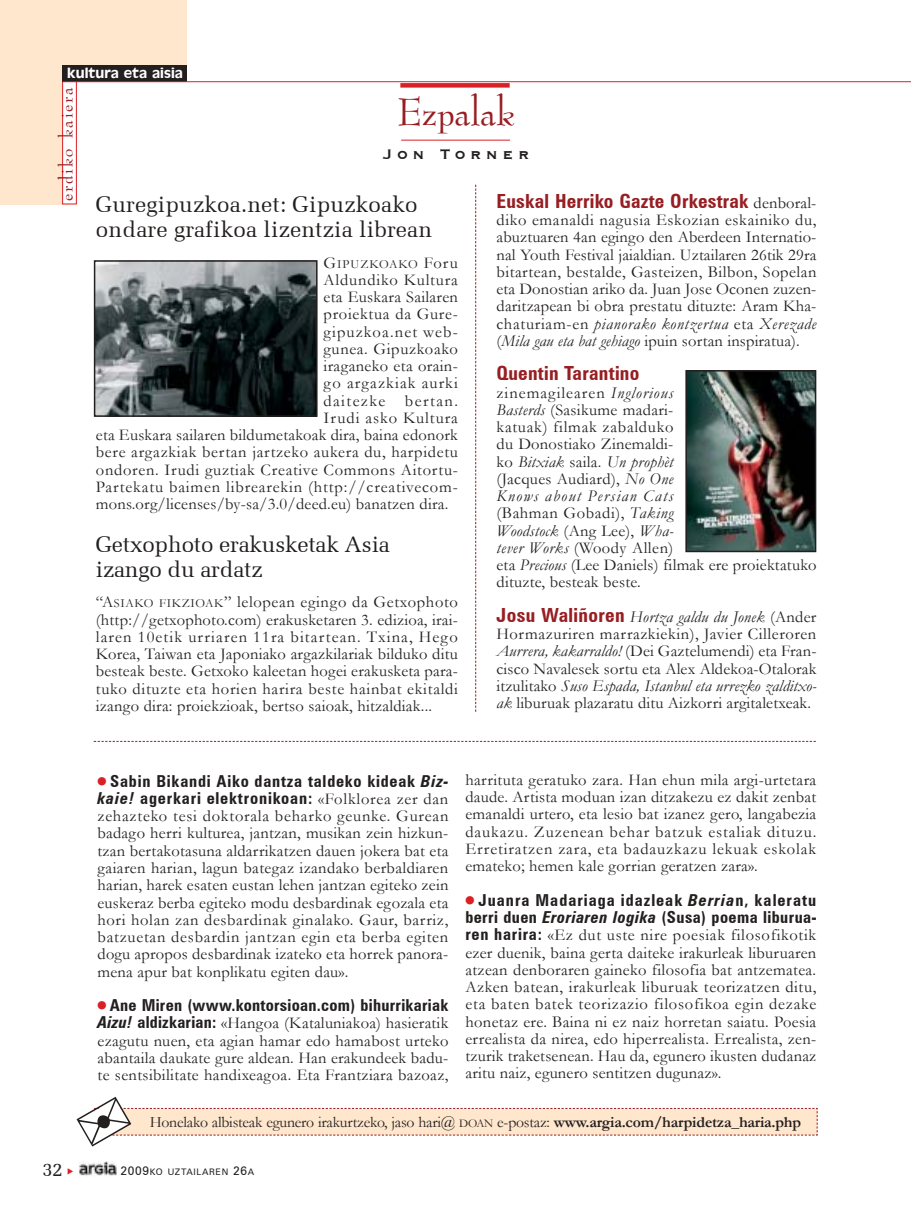
<style>
.page{position:relative;width:911px;height:1229px;background:#fff}
.page>*{position:absolute;margin:0;border:0;box-sizing:border-box;transform-origin:0 0}
.t1{font:45px "Bernadette";color:#971e22}
.t2{font:22.5px/25.5px "Memoir";color:#231f1f}
.t3{font:21px "Bernadette";letter-spacing:.09em;color:#971e22}
.t4{font:700 19.5px "Zurich Cn BT";letter-spacing:.01em;color:#971e22}
.t5{font:19.5px "Memoir";color:#231f1f}
.t6{font:18px "Copprpl Goth Bd BT";letter-spacing:.255em;color:#231f1f}
.t7{font:16.5px/17.2px "Garamond";letter-spacing:.015em;color:#231f1f;text-align:justify}
.t8{font:700 16.5px/17.2px "Zurich Cn BT";letter-spacing:.05em;color:#231f1f;text-align:right}
.t9{font:16.5px "Garamond";letter-spacing:.04em;color:#231f1f}
.t10{font:16.5px "Garamond";letter-spacing:.045em;color:#231f1f}
.t11{font:16.5px "Garamond";letter-spacing:.055em;color:#231f1f}
.t12{font:700 16.5px "Zurich Cn BT";letter-spacing:.015em;color:#231f1f}
.t13{font:16.5px "Garamond";letter-spacing:.07em;color:#231f1f}
.t14{font:16.5px "Garamond";letter-spacing:.05em;color:#231f1f}
.t15{font:16.5px "Garamond";letter-spacing:.06em;color:#231f1f}
.t16{font:16.5px "Garamond";letter-spacing:.085em;color:#231f1f}
.t17{font:15.75px "Garamond";letter-spacing:-.015em;color:#231f1f}
.t18{font:15px "Antique Olive";letter-spacing:.005em;color:#fff}
.t19{font:12.3px "Garamond";letter-spacing:.08em;color:#231f1f}
.t20{font:9px "Zurich BT";letter-spacing:.075em;color:#231f1f}
.s1{font-size:16.5px}
.s2{font-size:12.3px}
.s3{font-family:"Garamond";font-weight:400;font-size:16.5px;color:#231f1f}
.s4{font-style:italic}
.s5{font-family:"Zurich Cn BT";font-weight:700;font-size:19.5px;color:#971e22}
.s6{font-family:"Garamond";font-weight:400}
.s7{font-family:"Zurich Cn BT";font-weight:700;font-style:italic}
.s8{font-family:"Zurich Cn BT";font-weight:700}
.s9{font-size:11.85px}
.s10{font-weight:700}
.s11{font-size:12px}
</style>
<div class="page">
<div style="left:8px;top:0;width:178px;height:67px;background:#ffe7ce"></div>
<div style="left:0;top:0;width:69px;height:204px;background:#ffe7ce"></div>
<div style="left:63px;top:81px;width:13px;height:123px;background:#fff"></div>
<div style="left:62px;top:81px;width:15px;height:123px;border:1px solid #da2027"></div>
<div style="left:62px;top:65px;width:124px;height:17px;background:#231f1f"></div>
<hr style="left:63px;top:81px;width:847px;height:1px;background:#da2027">
<div style="left:400px;top:83px;width:109px;height:5px;background:#da2027"></div>
<img style="left:79px;top:1161px;width:37px;height:15px">
<svg style="left:475px;top:185px;width:1px;height:527px"></svg>
<hr style="left:401px;top:140px;width:109px;height:1px;background:#da2027">
<svg style="left:77px;top:1096px;width:740px;height:50px"></svg>
<svg style="left:94px;top:741px;width:721px;height:1px"></svg>
<img style="left:97px;top:263px;width:217px;height:151px">
<div style="left:94px;top:260px;width:223px;height:157px;border:2px solid #231f1f"></div>
<img style="left:688px;top:373px;width:125px;height:176px">
<div style="left:685px;top:370px;width:131px;height:182px;border:2px solid #231f1f"></div>
<p class="t18" style="left:67px;top:67px;width:117px">kultura eta aisia</p>
<p class="t3" style="left:56px;top:201px;width:116px;rotate:-90deg">erdiko kaiera</p>
<h1 class="t1" style="left:397px;top:90px;width:119px">Ezpalak</h1>
<p class="t6" style="left:382px;top:144px;width:148px">Jon Torner</p>
<h2 class="t2" style="left:96px;top:192px;width:338px">Guregipuzkoa.net: Gipuzkoako ondare grafikoa lizentzia librean</h2>
<p class="t19" style="left:323px;top:257px;width:136px"><span class="s1">G</span>IPUZKOAKO <span class="s1">Foru</span></p>
<p class="t14" style="left:323px;top:270px;width:136px">Aldundiko Kultura</p>
<p class="t7" style="left:323px;top:288px;width:136px">eta Euskara Sailaren</p>
<p class="t10" style="left:323px;top:305px;width:136px">proiektua da Gure-</p>
<p class="t13" style="left:323px;top:322px;width:136px">gipuzkoa.net web-</p>
<p class="t9" style="left:323px;top:339px;width:136px">gunea. Gipuzkoako</p>
<p class="t7" style="left:323px;top:357px;width:136px">iraganeko eta orain-</p>
<p class="t13" style="left:323px;top:374px;width:136px">go argazkiak aurki</p>
<p class="t16" style="left:323px;top:391px;width:136px">daitezke bertan.</p>
<p class="t15" style="left:323px;top:408px;width:136px">Irudi asko Kultura</p>
<p class="t7" style="left:96px;top:426px;width:363px">eta Euskara sailaren bildumetakoak dira, baina edonork</p>
<p class="t9" style="left:96px;top:443px;width:363px">bere argazkiak bertan jartzeko aukera du, harpidetu</p>
<p class="t10" style="left:96px;top:460px;width:363px">ondoren. Irudi guztiak Creative Commons Aitortu-</p>
<p class="t11" style="left:96px;top:477px;width:363px">Partekatu baimen librearekin (http://creativecom-</p>
<p class="t7" style="left:96px;top:495px;width:354px">mons.org/licenses/by-sa/3.0/deed.eu) banatzen dira.</p>
<h2 class="t2" style="left:96px;top:532px;width:296px">Getxophoto erakusketak Asia izango du ardatz</h2>
<p class="t7" style="left:96px;top:594px;width:363px">ìA<span class="s2">SIAKO FIKZIOAK</span>î lelopean egingo da Getxophoto (http://getxophoto.com) erakusketaren 3. edizioa, irai&shy;laren 10etik urriaren 11ra bitartean. Txina, Hego Korea, Taiwan eta Japoniako argazkilariak bilduko ditu besteak beste. Getxoko kaleetan hogei erakusketa para&shy;tuko dituzte eta horien harira beste hainbat ekitaldi izango dira: proiekzioak, bertso saioak, hitzaldiak...</p>
<p class="t4" style="left:496px;top:189px;width:321px">Euskal Herriko Gazte Orkestrak <span class="s3">denboral-</span></p>
<p class="t7" style="left:496px;top:211px;width:321px">diko emanaldi nagusia Eskozian eskainiko du, abuztuaren 4an egingo den Aberdeen Internatio&shy;nal Youth Festival jaialdian. Uztailaren 26tik 29ra bitartean, bestalde, Gasteizen, Bilbon, Sopelan eta Donostian ariko da. Juan Jose Oconen zuzen&shy;daritzapean bi obra prestatu dituzte: Aram Kha&shy;chaturiam-en <span class="s4">pianorako kontzertua</span> eta <span class="s4">Xerezade </span>(<span class="s4">Mila gau eta bat gehiago</span> ipuin sortan inspiratua).</p>
<p class="t4" style="left:496px;top:361px;width:144px">Quentin Tarantino</p>
<p class="t7" style="left:496px;top:384px;width:321px;text-align:left">zinemagilearen <span class="s4">Inglorious<br>Basterds</span> (Sasikume madari-<br>katuak) filmak zabalduko<br>du Donostiako Zinemaldi-<br>ko <span class="s4">Bitxiak</span> saila. <span class="s4">Un prophËt<br></span>(Jacques Audiard), <span class="s4">No One<br>Knows about Persian Cats<br></span>(Bahman Gobadi), <span class="s4">Taking<br>Woodstock</span> (Ang Lee), <span class="s4">Wha-<br>tever Works</span> (Woody Allen)<br>eta <span class="s4">Precious</span> (Lee Daniels) filmak ere proiektatuko dituzte, besteak beste.</p>
<p class="t7" style="left:496px;top:608px;width:321px"><span class="s5">Josu WaliÒoren</span> <span class="s4">Hortza galdu du Jonek</span> (Ander Hormazuriren marrazkiekin), Javier Cilleroren <span class="s4">Aurrera, kakarraldo!</span> (Dei Gaztelumendi) eta Fran&shy;cisco Navalesek sortu eta Alex Aldekoa-Otalorak itzulitako <span class="s4">Suso Espada, Istanbul eta urrezko zalditxo&shy;ak</span> liburuak plazaratu ditu Aizkorri argitaletxeak.</p>
<p class="t5" style="left:42px;top:1158px;width:22px">32</p>
<p class="t8" style="left:97px;top:772px;width:352px">Sabin Bikandi Aiko dantza taldeko kideak <span class="s4">Biz&shy;kaie!</span> agerkari elektronikoan: <span class="s6">´Folklorea zer dan</span></p>
<p class="t7" style="left:97px;top:807px;width:352px">zehazteko tesi doktorala beharko geunke. Gurean badago herri kulturea, jantzan, musikan zein hizkun&shy;tzan bertakotasuna aldarrikatzen dauen jokera bat eta gaiaren harian, lagun bategaz izandako berbaldiaren harian, harek esaten eustan lehen jantzan egiteko zein euskeraz berba egiteko modu desbardinak egozala eta hori holan zan desbardinak ginalako. Gaur, barriz, batzuetan desbardin jantzan egin eta berba egiten dogu apropos desbardinak izateko eta horrek panora&shy;mena apur bat konplikatu egiten dauª.</p>
<p class="t12" style="left:110px;top:995px;width:340px">Ane Miren (www.kontorsioan.com) bihurrikariak</p>
<p class="t7" style="left:97px;top:1014px;width:352px"><span class="s7">Aizu!</span> <span class="s8">aldizkarian:</span> ´Hangoa (Kataluniakoa) hasieratik ezagutu nuen, eta agian hamar edo hamabost urteko abantaila daukate gure aldean. Han erakundeek badu&shy;te sentsibilitate handixeagoa. Eta Frantziara bazoaz,</p>
<p class="t7" style="left:465px;top:771px;width:352px">harrituta geratuko zara. Han ehun mila argi-urtetara daude. Artista moduan izan ditzakezu ez dakit zenbat emanaldi urtero, eta lesio bat izanez gero, langabezia daukazu. Zuzenean behar batzuk estaliak dituzu.<br>Erretiratzen zara, eta badauzkazu lekuak eskolak emateko; hemen kale gorrian geratzen zaraª.</p>
<p class="t8" style="left:465px;top:891px;width:352px">Juanra Madariaga idazleak <span class="s4">Berria</span>n, kaleratu berri duen <span class="s4">Eroriaren logika</span> (Susa) poema liburua-</p>
<p class="t7" style="left:465px;top:926px;width:352px"><span class="s8">ren harira:</span> ´Ez dut uste nire poesiak filosofikotik ezer duenik, baina gerta daiteke irakurleak liburuaren atzean denboraren gaineko filosofia bat antzematea.<br>Azken batean, irakurleak liburuak teorizatzen ditu, eta baten batek teorizazio filosofikoa egin dezake honetaz ere. Baina ni ez naiz horretan saiatu. Poesia errealista da nirea, edo hiperrealista. Errealista, zen&shy;tzurik traketsenean. Hau da, egunero ikusten dudanaz aritu naiz, egunero sentitzen dugunazª.</p>
<p class="t17" style="left:150px;top:1113px;width:652px">Honelako albisteak egunero irakurtzeko, jaso hari@ <span class="s9">DOAN</span> e-postaz: <span class="s10">www.argia.com/harpidetza_haria.php</span></p>
<p class="t20" style="left:121px;top:1166px;width:135px"><span class="s11">2009</span>KO UZTAILAREN <span class="s11">26</span>A</p>
</div>
